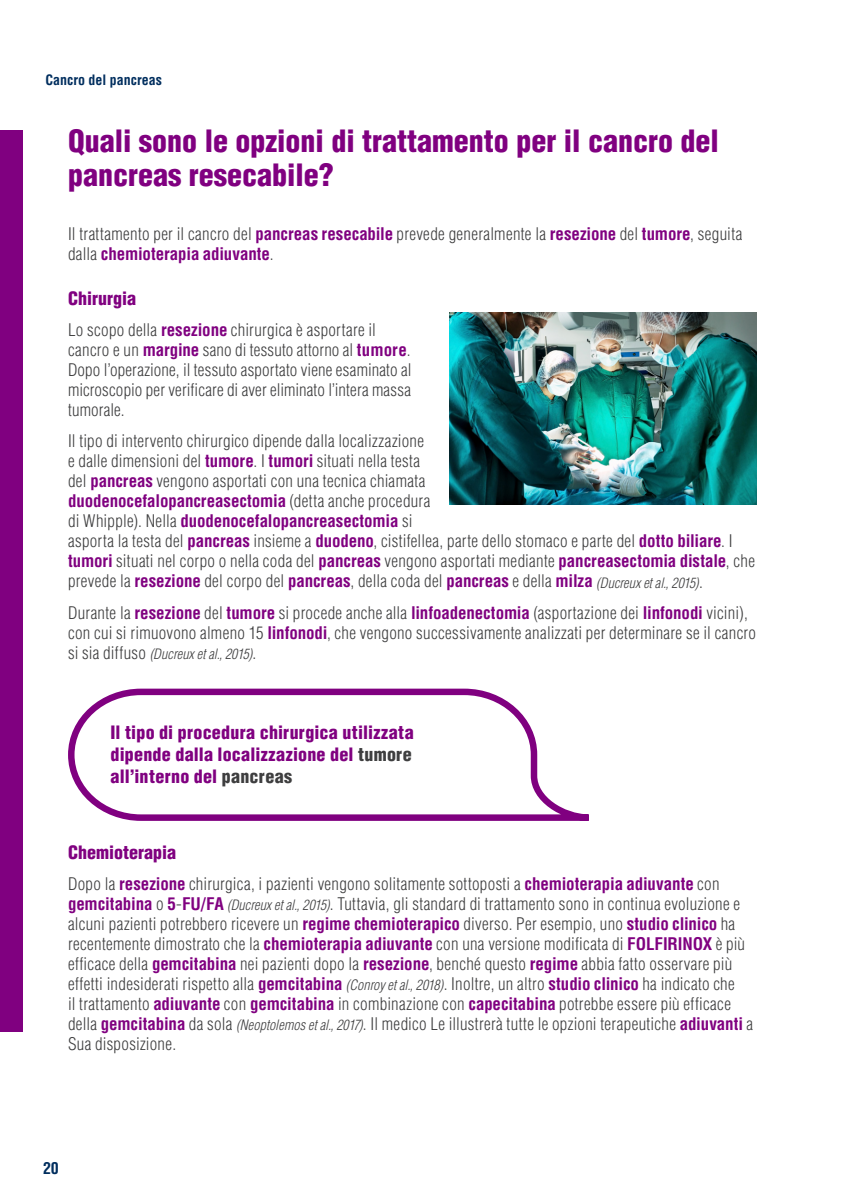
<style>
.page{position:relative;width:842px;height:1191px;background:#fff}
.page>*{position:absolute;margin:0;border:0;box-sizing:border-box;transform-origin:0 0}
.t1{font:900 condensed 30px/34px "Helvetica LT Std";color:#800080}
.t2{font:900 condensed 18px/22px "Helvetica LT Std";letter-spacing:.01em;color:#800080;text-align:justify}
.t3{font:300 condensed 17px/20px "Helvetica LT Std";letter-spacing:.02em;color:#3e3e3f}
.t4{font:700 condensed 16px "Helvetica LT Std";color:#002e5e}
.t5{font:italic 300 condensed 14px "Helvetica";letter-spacing:.005em;color:#3e3e3f}
.t6{font:700 condensed 14px "Helvetica LT Std";color:#002e5e}
.s1{font-weight:700;color:#800080}
.s2{font-family:"Helvetica";font-style:italic;font-size:14px}
.s3{font-family:"Helvetica LT Std";font-style:normal;font-size:17px}
.s4{color:#3e3e3f}
</style>
<div class="page">
<div style="left:0;top:130px;width:23px;height:902px;background:#800080"></div>
<svg style="left:68px;top:688px;width:521px;height:133px"></svg>
<img style="left:449px;top:312px;width:308px;height:192px">
<p class="t6" style="left:45px;top:71px;width:118px">Cancro del pancreas</p>
<h1 class="t1" style="left:68px;top:124px;width:652px">Quali sono le opzioni di trattamento per il cancro del pancreas resecabile?</h1>
<p class="t3" style="left:68px;top:224px;width:676px">Il trattamento per il cancro del <span class="s1">pancreas resecabile</span> prevede generalmente la <span class="s1">resezione</span> del <span class="s1">tumore</span>, seguita dalla <span class="s1">chemioterapia adiuvante</span>.</p>
<p class="t2" style="left:68px;top:287px;width:70px">Chirurgia</p>
<p class="t3" style="left:68px;top:320px;width:345px">Lo scopo della <span class="s1">resezione</span> chirurgica è asportare il cancro e un <span class="s1">margine</span> sano di tessuto attorno al <span class="s1">tumore</span>.<br>Dopo l’operazione, il tessuto asportato viene esaminato al microscopio per verificare di aver eliminato l’intera massa tumorale.</p>
<p class="t3" style="left:68px;top:431px;width:688px">Il tipo di intervento chirurgico dipende dalla localizzazione<br>e dalle dimensioni del <span class="s1">tumore</span>. I <span class="s1">tumori</span> situati nella testa<br>del <span class="s1">pancreas</span> vengono asportati con una tecnica chiamata<br><span class="s1">duodenocefalopancreasectomia</span> (detta anche procedura<br>di Whipple). Nella <span class="s1">duodenocefalopancreasectomia</span> si<br>asporta la testa del <span class="s1">pancreas</span> insieme a <span class="s1">duodeno</span>, cistifellea, parte dello stomaco e parte del <span class="s1">dotto biliare</span>. I <span class="s1">tumori</span> situati nel corpo o nella coda del <span class="s1">pancreas</span> vengono asportati mediante <span class="s1">pancreasectomia distale</span>, che prevede la <span class="s1">resezione</span> del corpo del <span class="s1">pancreas</span>, della coda del <span class="s1">pancreas</span> e della <span class="s1">milza</span> <span class="s2">(Ducreux et al., 2015)</span>.</p>
<p class="t3" style="left:68px;top:602px;width:689px">Durante la <span class="s1">resezione</span> del <span class="s1">tumore</span> si procede anche alla <span class="s1">linfoadenectomia</span> (asportazione dei <span class="s1">linfonodi</span> vicini), con cui si rimuovono almeno 15 <span class="s1">linfonodi</span>, che vengono successivamente analizzati per determinare se il cancro</p>
<p class="t5" style="left:68px;top:645px;width:190px"><span class="s3">si sia diffuso</span> (Ducreux et al., 2015)<span class="s3">.</span></p>
<p class="t2" style="left:111px;top:721px;width:305px">Il tipo di procedura chirurgica utilizzata dipende dalla localizzazione del <span class="s4">tumore </span>all’interno del <span class="s4">pancreas</span></p>
<p class="t2" style="left:68px;top:840px;width:109px">Chemioterapia</p>
<p class="t3" style="left:68px;top:873px;width:687px">Dopo la <span class="s1">resezione</span> chirurgica, i pazienti vengono solitamente sottoposti a <span class="s1">chemioterapia adiuvante</span> con <span class="s1">gemcitabina</span> o <span class="s1">5</span>-<span class="s1">FU/FA</span> <span class="s2">(Ducreux et al., 2015)</span>. Tuttavia, gli standard di trattamento sono in continua evoluzione e alcuni pazienti potrebbero ricevere un <span class="s1">regime chemioterapico</span> diverso. Per esempio, uno <span class="s1">studio clinico</span> ha recentemente dimostrato che la <span class="s1">chemioterapia adiuvante</span> con una versione modificata di <span class="s1">FOLFIRINOX</span> è più efficace della <span class="s1">gemcitabina</span> nei pazienti dopo la <span class="s1">resezione</span>, benché questo <span class="s1">regime</span> abbia fatto osservare più effetti indesiderati rispetto alla <span class="s1">gemcitabina</span> <span class="s2">(Conroy et al., 2018)</span>. Inoltre, un altro <span class="s1">studio clinico</span> ha indicato che<br>il trattamento <span class="s1">adiuvante</span> con <span class="s1">gemcitabina</span> in combinazione con <span class="s1">capecitabina</span> potrebbe essere più efficace della <span class="s1">gemcitabina</span> da sola <span class="s2">(Neoptolemos et al., 2017)</span>. Il medico Le illustrerà tutte le opzioni terapeutiche <span class="s1">adiuvanti</span> a Sua disposizione.</p>
<p class="t4" style="left:43px;top:1158px;width:17px">20</p>
</div>
